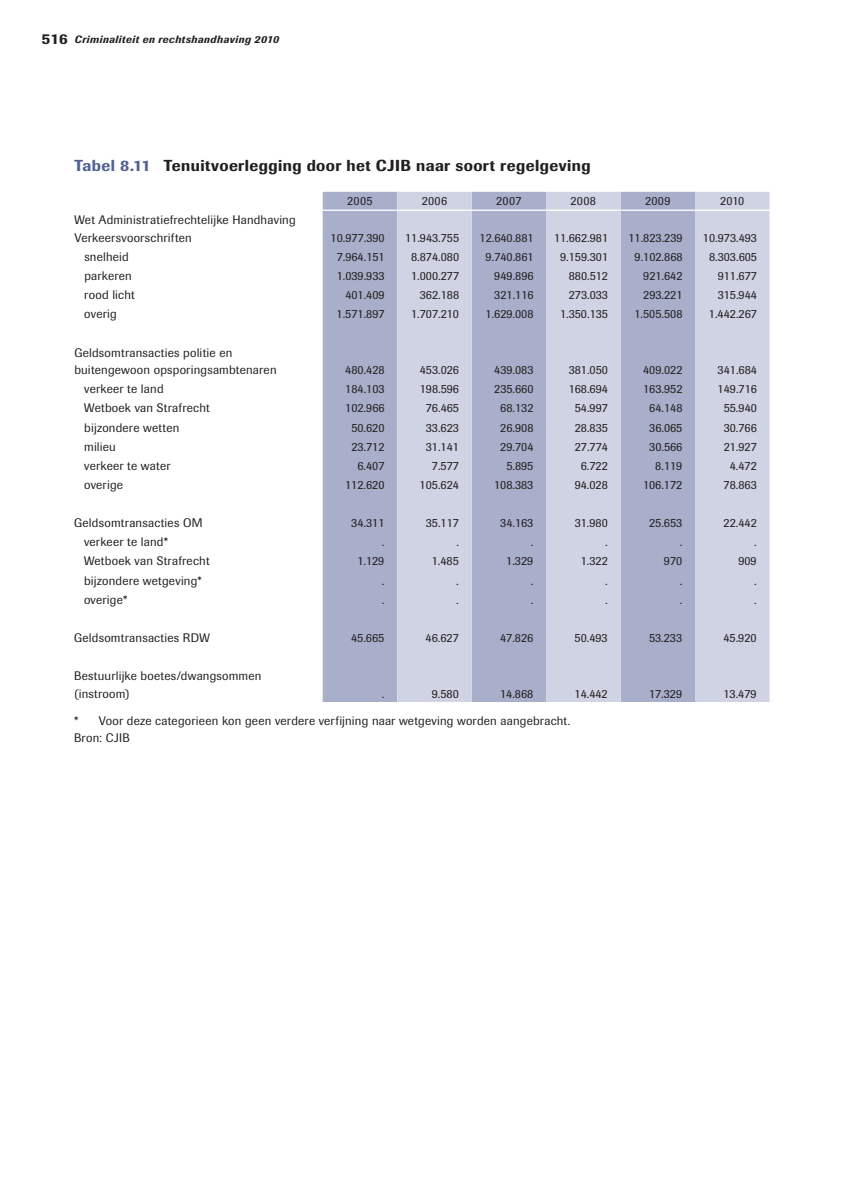
<style>
.page{position:relative;width:844px;height:1191px;background:#fff}
.page>*{position:absolute;margin:0;border:0;box-sizing:border-box;transform-origin:0 0}
.t1{font:500 15.75px "Imago";letter-spacing:.025em;color:#231f20}
.t2{font:12.25px/17.5px "Supersonic TBSK";letter-spacing:.005em;color:#231f20}
.t3{font:12.25px/17.5px "Supersonic BSK";letter-spacing:.015em;color:#231f20}
.t4{font:italic 500 10.5px "Imago";letter-spacing:.045em;color:#231f20}
.s1{font-style:normal;font-size:14.88px}
.s2{color:#536192}
</style>
<div class="page">
<div style="left:322px;top:192px;width:75px;height:510px;background:#a9afcb"></div>
<svg style="left:397px;top:192px;width:372px;height:510px;background:#c0c4da"></svg>
<hr style="left:322px;top:210px;width:75px;height:1px;background:#fff">
<hr style="left:397px;top:210px;width:74px;height:1px;background:#fff">
<hr style="left:471px;top:210px;width:75px;height:1px;background:#fff">
<hr style="left:546px;top:210px;width:74px;height:1px;background:#fff">
<hr style="left:620px;top:210px;width:74px;height:1px;background:#fff">
<hr style="left:694px;top:210px;width:75px;height:1px;background:#fff">
<p class="t4" style="left:41px;top:33px;width:239px"><span class="s1">516</span> Criminaliteit en rechtshandhaving 2010</p>
<p class="t1" style="left:74px;top:156px;width:517px"><span class="s2">Tabel 8.11</span> Tenuitvoerlegging door het CJIB naar soort regelgeving</p>
<p class="t2" style="left:347px;top:192px;width:27px">2005</p>
<p class="t2" style="left:421px;top:192px;width:27px">2006</p>
<p class="t2" style="left:496px;top:192px;width:27px">2007</p>
<p class="t2" style="left:570px;top:192px;width:27px">2008</p>
<p class="t2" style="left:645px;top:192px;width:27px">2009</p>
<p class="t2" style="left:720px;top:192px;width:26px">2010</p>
<p class="t2" style="left:74px;top:211px;width:223px">Wet Administratiefrechtelijke Handhaving<br>Verkeersvoorschriften</p>
<p class="t2" style="left:330px;top:229px;width:56px">10.977.390</p>
<p class="t2" style="left:405px;top:229px;width:56px">11.943.755</p>
<p class="t2" style="left:479px;top:229px;width:56px">12.640.881</p>
<p class="t2" style="left:554px;top:229px;width:56px">11.662.981</p>
<p class="t2" style="left:628px;top:229px;width:56px">11.823.239</p>
<p class="t2" style="left:702px;top:229px;width:56px">10.973.493</p>
<p class="t2" style="left:84px;top:248px;width:46px">snelheid</p>
<p class="t2" style="left:336px;top:248px;width:49px">7.964.151</p>
<p class="t2" style="left:411px;top:248px;width:49px">8.874.080</p>
<p class="t2" style="left:485px;top:248px;width:49px">9.740.861</p>
<p class="t2" style="left:560px;top:248px;width:49px">9.159.301</p>
<p class="t2" style="left:634px;top:248px;width:49px">9.102.868</p>
<p class="t2" style="left:708px;top:248px;width:49px">8.303.605</p>
<p class="t2" style="left:84px;top:267px;width:49px">parkeren</p>
<p class="t2" style="left:336px;top:267px;width:49px">1.039.933</p>
<p class="t2" style="left:411px;top:267px;width:49px">1.000.277</p>
<p class="t2" style="left:494px;top:267px;width:41px">949.896</p>
<p class="t2" style="left:568px;top:267px;width:41px">880.512</p>
<p class="t2" style="left:643px;top:267px;width:41px">921.642</p>
<p class="t2" style="left:717px;top:267px;width:41px">911.677</p>
<p class="t2" style="left:84px;top:286px;width:52px">rood licht</p>
<p class="t2" style="left:345px;top:286px;width:41px">401.409</p>
<p class="t2" style="left:419px;top:286px;width:41px">362.188</p>
<p class="t2" style="left:494px;top:286px;width:41px">321.116</p>
<p class="t2" style="left:568px;top:286px;width:41px">273.033</p>
<p class="t2" style="left:643px;top:286px;width:41px">293.221</p>
<p class="t2" style="left:717px;top:286px;width:41px">315.944</p>
<p class="t2" style="left:84px;top:305px;width:34px">overig</p>
<p class="t2" style="left:336px;top:305px;width:49px">1.571.897</p>
<p class="t2" style="left:411px;top:305px;width:49px">1.707.210</p>
<p class="t2" style="left:485px;top:305px;width:49px">1.629.008</p>
<p class="t2" style="left:560px;top:305px;width:49px">1.350.135</p>
<p class="t2" style="left:634px;top:305px;width:49px">1.505.508</p>
<p class="t2" style="left:708px;top:305px;width:49px">1.442.267</p>
<p class="t2" style="left:74px;top:344px;width:204px">Geldsomtransacties politie en buitengewoon opsporingsambtenaren</p>
<p class="t2" style="left:345px;top:361px;width:41px">480.428</p>
<p class="t2" style="left:419px;top:361px;width:41px">453.026</p>
<p class="t2" style="left:494px;top:361px;width:41px">439.083</p>
<p class="t2" style="left:568px;top:361px;width:41px">381.050</p>
<p class="t2" style="left:643px;top:361px;width:41px">409.022</p>
<p class="t2" style="left:717px;top:361px;width:41px">341.684</p>
<p class="t2" style="left:84px;top:380px;width:81px">verkeer te land</p>
<p class="t2" style="left:345px;top:380px;width:41px">184.103</p>
<p class="t2" style="left:419px;top:380px;width:41px">198.596</p>
<p class="t2" style="left:494px;top:380px;width:41px">235.660</p>
<p class="t2" style="left:568px;top:380px;width:41px">168.694</p>
<p class="t2" style="left:643px;top:380px;width:41px">163.952</p>
<p class="t2" style="left:717px;top:380px;width:41px">149.716</p>
<p class="t2" style="left:84px;top:399px;width:127px">Wetboek van Strafrecht</p>
<p class="t2" style="left:345px;top:399px;width:41px">102.966</p>
<p class="t2" style="left:426px;top:399px;width:35px">76.465</p>
<p class="t2" style="left:500px;top:399px;width:35px">68.132</p>
<p class="t2" style="left:574px;top:399px;width:35px">54.997</p>
<p class="t2" style="left:649px;top:399px;width:35px">64.148</p>
<p class="t2" style="left:723px;top:399px;width:35px">55.940</p>
<p class="t2" style="left:84px;top:418px;width:97px">bijzondere wetten</p>
<p class="t2" style="left:351px;top:418px;width:35px">50.620</p>
<p class="t2" style="left:425px;top:418px;width:35px">33.623</p>
<p class="t2" style="left:500px;top:418px;width:35px">26.908</p>
<p class="t2" style="left:574px;top:418px;width:35px">28.835</p>
<p class="t2" style="left:649px;top:418px;width:35px">36.065</p>
<p class="t2" style="left:723px;top:418px;width:35px">30.766</p>
<p class="t2" style="left:84px;top:438px;width:33px">milieu</p>
<p class="t2" style="left:351px;top:438px;width:35px">23.712</p>
<p class="t2" style="left:425px;top:438px;width:35px">31.141</p>
<p class="t2" style="left:500px;top:438px;width:35px">29.704</p>
<p class="t2" style="left:574px;top:438px;width:35px">27.774</p>
<p class="t2" style="left:649px;top:438px;width:35px">30.566</p>
<p class="t2" style="left:723px;top:438px;width:35px">21.927</p>
<p class="t2" style="left:84px;top:457px;width:88px">verkeer te water</p>
<p class="t2" style="left:357px;top:457px;width:29px">6.407</p>
<p class="t2" style="left:432px;top:457px;width:29px">7.577</p>
<p class="t2" style="left:506px;top:457px;width:29px">5.895</p>
<p class="t2" style="left:580px;top:457px;width:29px">6.722</p>
<p class="t2" style="left:655px;top:457px;width:29px">8.119</p>
<p class="t2" style="left:729px;top:457px;width:29px">4.472</p>
<p class="t2" style="left:84px;top:476px;width:40px">overige</p>
<p class="t2" style="left:345px;top:476px;width:41px">112.620</p>
<p class="t2" style="left:419px;top:476px;width:41px">105.624</p>
<p class="t2" style="left:494px;top:476px;width:41px">108.383</p>
<p class="t2" style="left:574px;top:476px;width:35px">94.028</p>
<p class="t2" style="left:643px;top:476px;width:41px">106.172</p>
<p class="t2" style="left:723px;top:476px;width:35px">78.863</p>
<p class="t2" style="left:74px;top:514px;width:130px">Geldsomtransacties OM</p>
<p class="t2" style="left:351px;top:514px;width:35px">34.311</p>
<p class="t2" style="left:425px;top:514px;width:35px">35.117</p>
<p class="t2" style="left:500px;top:514px;width:35px">34.163</p>
<p class="t2" style="left:574px;top:514px;width:35px">31.980</p>
<p class="t2" style="left:649px;top:514px;width:35px">25.653</p>
<p class="t2" style="left:723px;top:514px;width:35px">22.442</p>
<p class="t2" style="left:84px;top:533px;width:85px">verkeer te land*</p>
<p class="t2" style="left:382px;top:533px;width:4px">.</p>
<p class="t2" style="left:456px;top:533px;width:4px">.</p>
<p class="t2" style="left:530px;top:533px;width:4px">.</p>
<p class="t2" style="left:605px;top:533px;width:4px">.</p>
<p class="t2" style="left:679px;top:533px;width:4px">.</p>
<p class="t2" style="left:754px;top:533px;width:4px">.</p>
<p class="t2" style="left:84px;top:552px;width:127px">Wetboek van Strafrecht</p>
<p class="t2" style="left:357px;top:552px;width:29px">1.129</p>
<p class="t2" style="left:431px;top:552px;width:29px">1.485</p>
<p class="t2" style="left:506px;top:552px;width:29px">1.329</p>
<p class="t2" style="left:580px;top:552px;width:29px">1.322</p>
<p class="t2" style="left:663px;top:552px;width:20px">970</p>
<p class="t2" style="left:738px;top:552px;width:20px">909</p>
<p class="t2" style="left:84px;top:571px;width:119px">bijzondere wetgeving*</p>
<p class="t2" style="left:382px;top:571px;width:4px">.</p>
<p class="t2" style="left:456px;top:571px;width:4px">.</p>
<p class="t2" style="left:530px;top:571px;width:4px">.</p>
<p class="t2" style="left:605px;top:571px;width:4px">.</p>
<p class="t2" style="left:679px;top:571px;width:4px">.</p>
<p class="t2" style="left:754px;top:571px;width:4px">.</p>
<p class="t2" style="left:84px;top:590px;width:45px">overige*</p>
<p class="t2" style="left:382px;top:590px;width:4px">.</p>
<p class="t2" style="left:456px;top:590px;width:4px">.</p>
<p class="t2" style="left:530px;top:590px;width:4px">.</p>
<p class="t2" style="left:605px;top:590px;width:4px">.</p>
<p class="t2" style="left:679px;top:590px;width:4px">.</p>
<p class="t2" style="left:754px;top:590px;width:4px">.</p>
<p class="t2" style="left:74px;top:629px;width:137px">Geldsomtransacties RDW</p>
<p class="t2" style="left:351px;top:629px;width:35px">45.665</p>
<p class="t2" style="left:425px;top:629px;width:35px">46.627</p>
<p class="t2" style="left:500px;top:629px;width:35px">47.826</p>
<p class="t2" style="left:574px;top:629px;width:35px">50.493</p>
<p class="t2" style="left:649px;top:629px;width:35px">53.233</p>
<p class="t2" style="left:723px;top:629px;width:35px">45.920</p>
<p class="t2" style="left:74px;top:667px;width:189px">Bestuurlijke boetes/dwangsommen (instroom)</p>
<p class="t2" style="left:381px;top:685px;width:4px">.</p>
<p class="t2" style="left:431px;top:685px;width:29px">9.580</p>
<p class="t2" style="left:500px;top:685px;width:35px">14.868</p>
<p class="t2" style="left:574px;top:685px;width:35px">14.442</p>
<p class="t2" style="left:649px;top:685px;width:35px">17.329</p>
<p class="t2" style="left:723px;top:685px;width:35px">13.479</p>
<p class="t3" style="left:74px;top:712px;width:497px">* Voor deze categorieen kon geen verdere verfijning naar wetgeving worden aangebracht.<br>Bron: CJIB</p>
</div>
